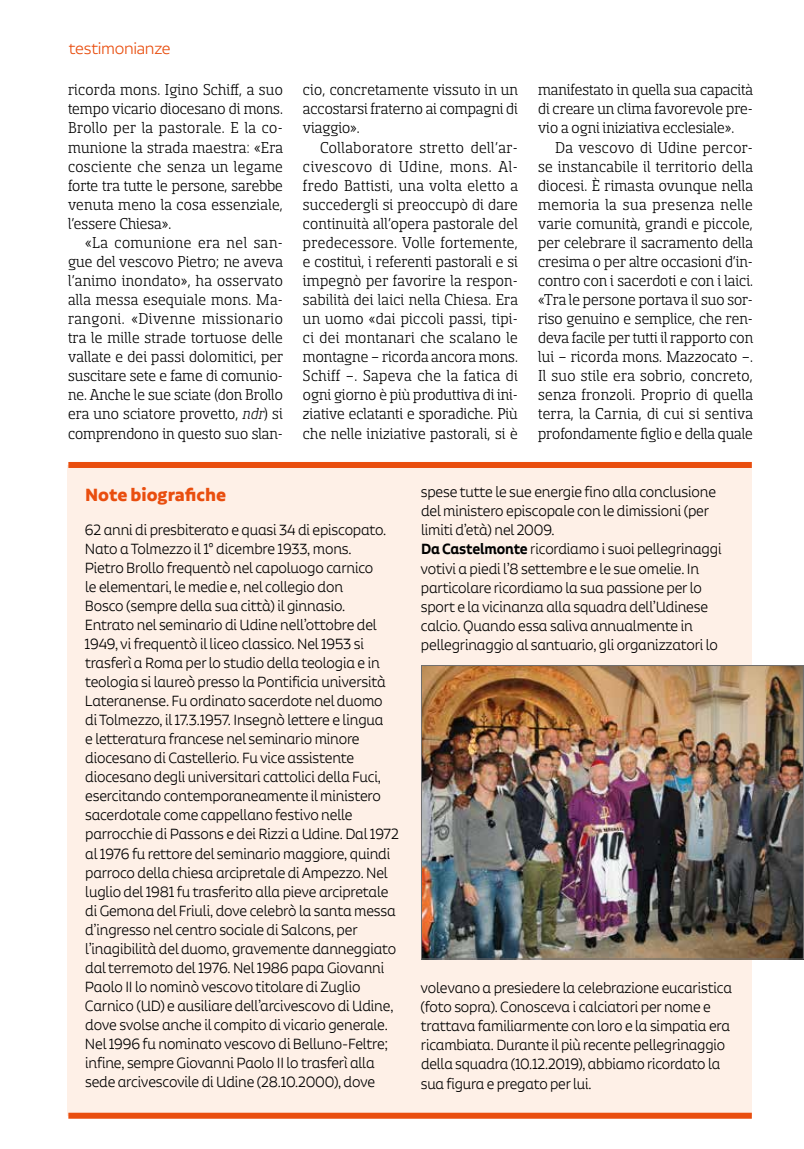
<style>
.page{position:relative;width:804px;height:1149px;background:#fff}
.page>*{position:absolute;margin:0;border:0;box-sizing:border-box;transform-origin:0 0}
.t1{font:700 21px "Alvar Pro";color:#e94e0f}
.t2{font:300 18.75px "Alvar Essential";letter-spacing:-.015em;color:#e94e0f}
.t3{font:300 17.55px/19px "Alvar Essential Alt";letter-spacing:-.01em;color:#000;scale:.94 1}
.t4{font:17.4px/19px "Sancoale Slab Norm";letter-spacing:.01em;color:#000;text-align:justify;scale:.93 1}
.s1{font-family:"Sancoale Slab Norm Regular Ital"}
.s2{font-weight:600}
</style>
<div class="page">
<div style="left:68px;top:465px;width:684px;height:650px;background:#fef0e7"></div>
<div style="left:68px;top:462px;width:684px;height:6px;background:#e94e0f"></div>
<div style="left:68px;top:1112px;width:684px;height:6px;background:#e94e0f"></div>
<img style="left:423px;top:667px;width:378px;height:289px">
<div style="left:421px;top:665px;width:382px;height:293px;border:1px solid #706f6f"></div>
<p class="t2" style="left:69px;top:38px;width:103px">testimonianze</p>
<p class="t4" style="left:68px;top:81px;width:233px">ricorda mons. Igino Schiff, a suo tempo vicario diocesano di mons.<br>Brollo per la pastorale. E la co&shy;munione la strada maestra: «Era cosciente che senza un legame forte tra tutte le persone, sarebbe venuta meno la cosa essenziale, l’essere Chiesa».</p>
<p class="t4" style="left:68px;top:233px;width:233px;text-indent:17px">«La comunione era nel san&shy;gue del vescovo Pietro; ne aveva l’animo inondato», ha osservato alla messa esequiale mons. Ma&shy;rangoni. «Divenne missionario tra le mille strade tortuose delle vallate e dei passi dolomitici, per suscitare sete e fame di comunio&shy;ne. Anche le sue sciate (don Brollo era uno sciatore provetto, <span class="s1">ndr</span>) si comprendono in questo suo slan-</p>
<p class="t4" style="left:303px;top:81px;width:233px">cio, concretamente vissuto in un accostarsi fraterno ai compagni di viaggio».</p>
<p class="t4" style="left:303px;top:138px;width:233px;text-indent:17px">Collaboratore stretto dell’ar&shy;civescovo di Udine, mons. Al&shy;fredo Battisti, una volta eletto a succedergli si preoccupò di dare continuità all’opera pastorale del predecessore. Volle fortemente, e costituì, i referenti pastorali e si impegnò per favorire la respon&shy;sabilità dei laici nella Chiesa. Era un uomo «dai piccoli passi, tipi&shy;ci dei montanari che scalano le montagne – ricorda ancora mons.<br>Schiff –. Sapeva che la fatica di ogni giorno è più produttiva di ini&shy;ziative eclatanti e sporadiche. Più che nelle iniziative pastorali, si è</p>
<p class="t4" style="left:538px;top:81px;width:233px">manifestato in quella sua capacità di creare un clima favorevole pre&shy;vio a ogni iniziativa ecclesiale».</p>
<p class="t4" style="left:538px;top:138px;width:233px;text-indent:17px">Da vescovo di Udine percor&shy;se instancabile il territorio della diocesi. È rimasta ovunque nella memoria la sua presenza nelle varie comunità, grandi e piccole, per celebrare il sacramento della cresima o per altre occasioni d’in&shy;contro con i sacerdoti e con i laici. «Tra le persone portava il suo sor&shy;riso genuino e semplice, che ren&shy;deva facile per tutti il rapporto con lui – ricorda mons. Mazzocato –.<br>Il suo stile era sobrio, concreto, senza fronzoli. Proprio di quella terra, la Carnia, di cui si sentiva profondamente figlio e della quale</p>
<p class="t1" style="left:85px;top:482px;width:142px">Note biografiche</p>
<p class="t3" style="left:85px;top:519px;width:336px">62 anni di presbiterato e quasi 34 di episcopato.<br>Nato a Tolmezzo il 1° dicembre 1933, mons.<br>Pietro Brollo frequentò nel capoluogo carnico<br>le elementari, le medie e, nel collegio don<br>Bosco (sempre della sua città) il ginnasio.<br>Entrato nel seminario di Udine nell’ottobre del 1949, vi frequentò il liceo classico. Nel 1953 si trasferì a Roma per lo studio della teologia e in teologia si laureò presso la Pontificia università Lateranense. Fu ordinato sacerdote nel duomo di Tolmezzo, il 17.3.1957. Insegnò lettere e lingua<br>e letteratura francese nel seminario minore diocesano di Castellerio. Fu vice assistente diocesano degli universitari cattolici della Fuci, esercitando contemporaneamente il ministero sacerdotale come cappellano festivo nelle parrocchie di Passons e dei Rizzi a Udine. Dal 1972 al 1976 fu rettore del seminario maggiore, quindi parroco della chiesa arcipretale di Ampezzo. Nel luglio del 1981 fu trasferito alla pieve arcipretale di Gemona del Friuli, dove celebrò la santa messa d’ingresso nel centro sociale di Salcons, per l’inagibilità del duomo, gravemente danneggiato dal terremoto del 1976. Nel 1986 papa Giovanni Paolo II lo nominò vescovo titolare di Zuglio Carnico (UD) e ausiliare dell’arcivescovo di Udine, dove svolse anche il compito di vicario generale.<br>Nel 1996 fu nominato vescovo di Belluno-Feltre; infine, sempre Giovanni Paolo II lo trasferì alla sede arcivescovile di Udine (28.10.2000), dove</p>
<p class="t3" style="left:420px;top:482px;width:322px">spese tutte le sue energie fino alla conclusione del ministero episcopale con le dimissioni (per limiti d’età) nel 2009.<br><span class="s2">Da Castelmonte</span> ricordiamo i suoi pellegrinaggi votivi a piedi l’8 settembre e le sue omelie. In particolare ricordiamo la sua passione per lo sport e la vicinanza alla squadra dell’Udinese calcio. Quando essa saliva annualmente in pellegrinaggio al santuario, gli organizzatori lo</p>
<p class="t3" style="left:420px;top:977px;width:333px">volevano a presiedere la celebrazione eucaristica (foto sopra). Conosceva i calciatori per nome e trattava familiarmente con loro e la simpatia era ricambiata. Durante il più recente pellegrinaggio della squadra (10.12.2019), abbiamo ricordato la sua figura e pregato per lui.</p>
</div>
